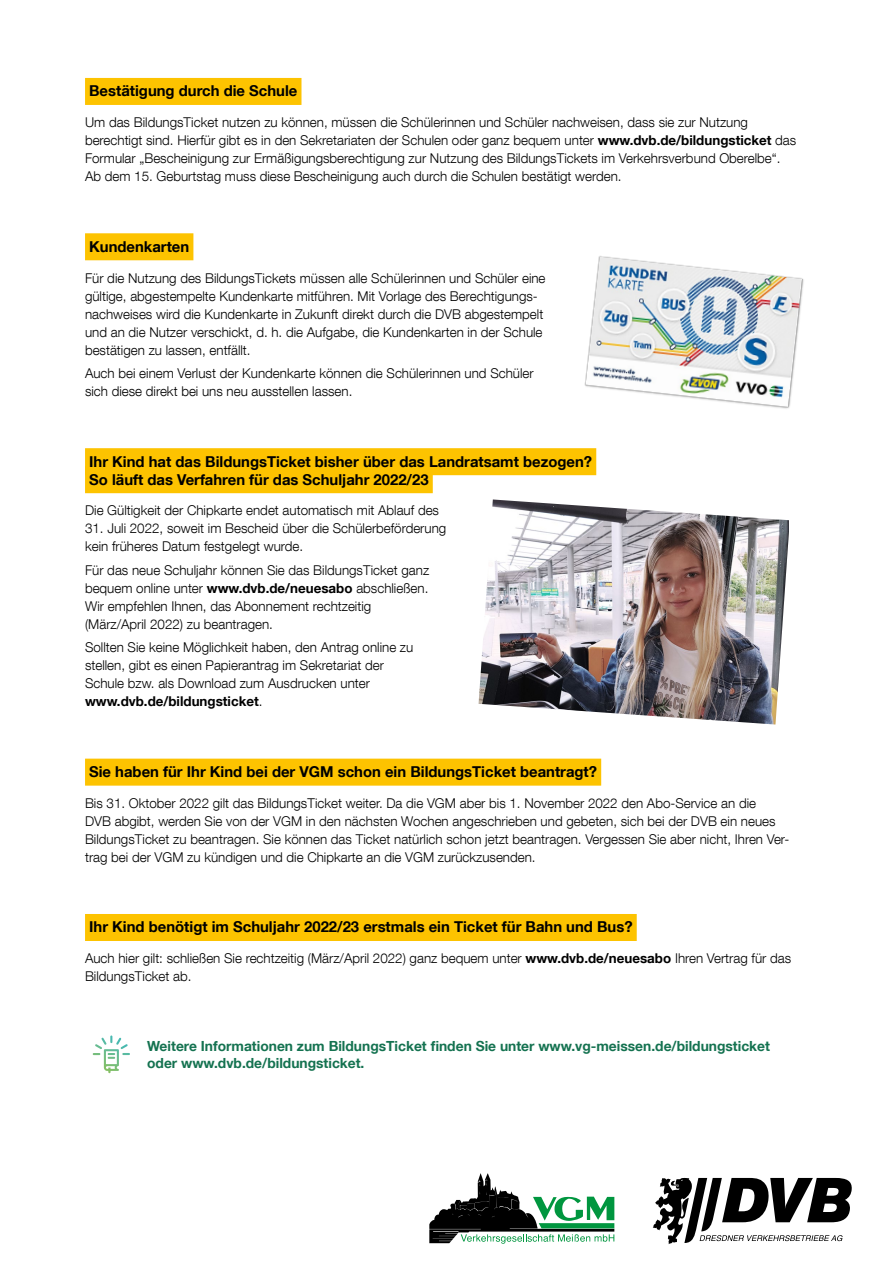
<style>
.page{position:relative;width:893px;height:1263px;background:#fff}
.page>*{position:absolute;margin:0;border:0;box-sizing:border-box;transform-origin:0 0}
.t1{font:700 15px/18px "Helvetica Neue LT Com";color:#000}
.t2{font:700 13.95px/17.2px "Helvetica Neue LT Com";color:#147250}
.t3{font:300 13.5px/18px "Helvetica Neue LT Com";color:#000}
.s1{font-weight:700}
</style>
<div class="page">
<div style="left:85px;top:78px;width:216px;height:27px;background:#fdc300"></div>
<div style="left:85px;top:233px;width:108px;height:27px;background:#fdc300"></div>
<div style="left:85px;top:448px;width:511px;height:27px;background:#fdc300"></div>
<div style="left:85px;top:466px;width:348px;height:27px;background:#fdc300"></div>
<div style="left:85px;top:759px;width:516px;height:27px;background:#fdc300"></div>
<div style="left:85px;top:914px;width:552px;height:27px;background:#fdc300"></div>
<svg style="left:93px;top:1035px;width:37px;height:38px"></svg>
<img style="left:479px;top:499px;width:310px;height:225px">
<img style="left:584px;top:256px;width:220px;height:153px">
<svg style="left:429px;top:1173px;width:185px;height:71px"></svg>
<svg style="left:653px;top:1178px;width:199px;height:66px"></svg>
<p class="t1" style="left:89px;top:82px;width:210px">Bestätigung durch die Schule</p>
<p class="t3" style="left:85px;top:113px;width:713px">Um das BildungsTicket nutzen zu können, müssen die Schülerinnen und Schüler nachweisen, dass sie zur Nutzung berechtigt sind. Hierfür gibt es in den Sekretariaten der Schulen oder ganz bequem unter <span class="s1">www.dvb.de/bildungsticket</span> das Formular „Bescheinigung zur Ermäßigungsberechtigung zur Nutzung des BildungsTickets im Verkehrsverbund Oberelbe“.<br>Ab dem 15. Geburtstag muss diese Bescheinigung auch durch die Schulen bestätigt werden.</p>
<p class="t1" style="left:89px;top:237px;width:102px">Kundenkarten</p>
<p class="t3" style="left:85px;top:268px;width:462px">Für die Nutzung des BildungsTickets müssen alle Schülerinnen und Schüler eine gültige, abgestempelte Kundenkarte mitführen. Mit Vorlage des Berechtigungs&shy;nachweises wird die Kundenkarte in Zukunft direkt durch die DVB abgestempelt und an die Nutzer verschickt, d. h. die Aufgabe, die Kundenkarten in der Schule bestätigen zu lassen, entfällt.</p>
<p class="t3" style="left:85px;top:364px;width:450px">Auch bei einem Verlust der Kundenkarte können die Schülerinnen und Schüler sich diese direkt bei uns neu ausstellen lassen.</p>
<p class="t1" style="left:89px;top:452px;width:504px">Ihr Kind hat das BildungsTicket bisher über das Landratsamt bezogen?<br>So läuft das Verfahren für das Schuljahr 2022/23</p>
<p class="t3" style="left:85px;top:501px;width:355px">Die Gültigkeit der Chipkarte endet automatisch mit Ablauf des</p>
<p class="t3" style="left:85px;top:519px;width:363px">31. Juli 2022, soweit im Bescheid über die Schülerbeförderung kein früheres Datum festgelegt wurde.</p>
<p class="t3" style="left:85px;top:561px;width:346px">Für das neue Schuljahr können Sie das BildungsTicket ganz bequem online unter <span class="s1">www.dvb.de/neuesabo</span> abschließen.<br>Wir empfehlen Ihnen, das Abonnement rechtzeitig (März/April 2022) zu beantragen.</p>
<p class="t3" style="left:85px;top:638px;width:330px">Sollten Sie keine Möglichkeit haben, den Antrag online zu stellen, gibt es einen Papierantrag im Sekretariat der Schule bzw. als Download zum Ausdrucken unter <span class="s1">www.dvb.de/bildungsticket</span>.</p>
<p class="t1" style="left:89px;top:762px;width:509px">Sie haben für Ihr Kind bei der VGM schon ein BildungsTicket beantragt?</p>
<p class="t3" style="left:85px;top:794px;width:706px">Bis 31. Oktober 2022 gilt das BildungsTicket weiter. Da die VGM aber bis 1. November 2022 den Abo-Service an die<br>DVB abgibt, werden Sie von der VGM in den nächsten Wochen angeschrieben und gebeten, sich bei der DVB ein neues BildungsTicket zu beantragen. Sie können das Ticket natürlich schon jetzt beantragen. Vergessen Sie aber nicht, Ihren Ver&shy;trag bei der VGM zu kündigen und die Chipkarte an die VGM zurückzusenden.</p>
<p class="t1" style="left:89px;top:918px;width:545px">Ihr Kind benötigt im Schuljahr 2022/23 erstmals ein Ticket für Bahn und Bus?</p>
<p class="t3" style="left:85px;top:949px;width:708px">Auch hier gilt: schließen Sie rechtzeitig (März/April 2022) ganz bequem unter <span class="s1">www.dvb.de/neuesabo</span> Ihren Vertrag für das<br>BildungsTicket ab.</p>
<p class="t2" style="left:147px;top:1037px;width:624px">Weitere Informationen zum BildungsTicket finden Sie unter www.vg-meissen.de/bildungsticket oder www.dvb.de/bildungsticket.</p>
</div>
